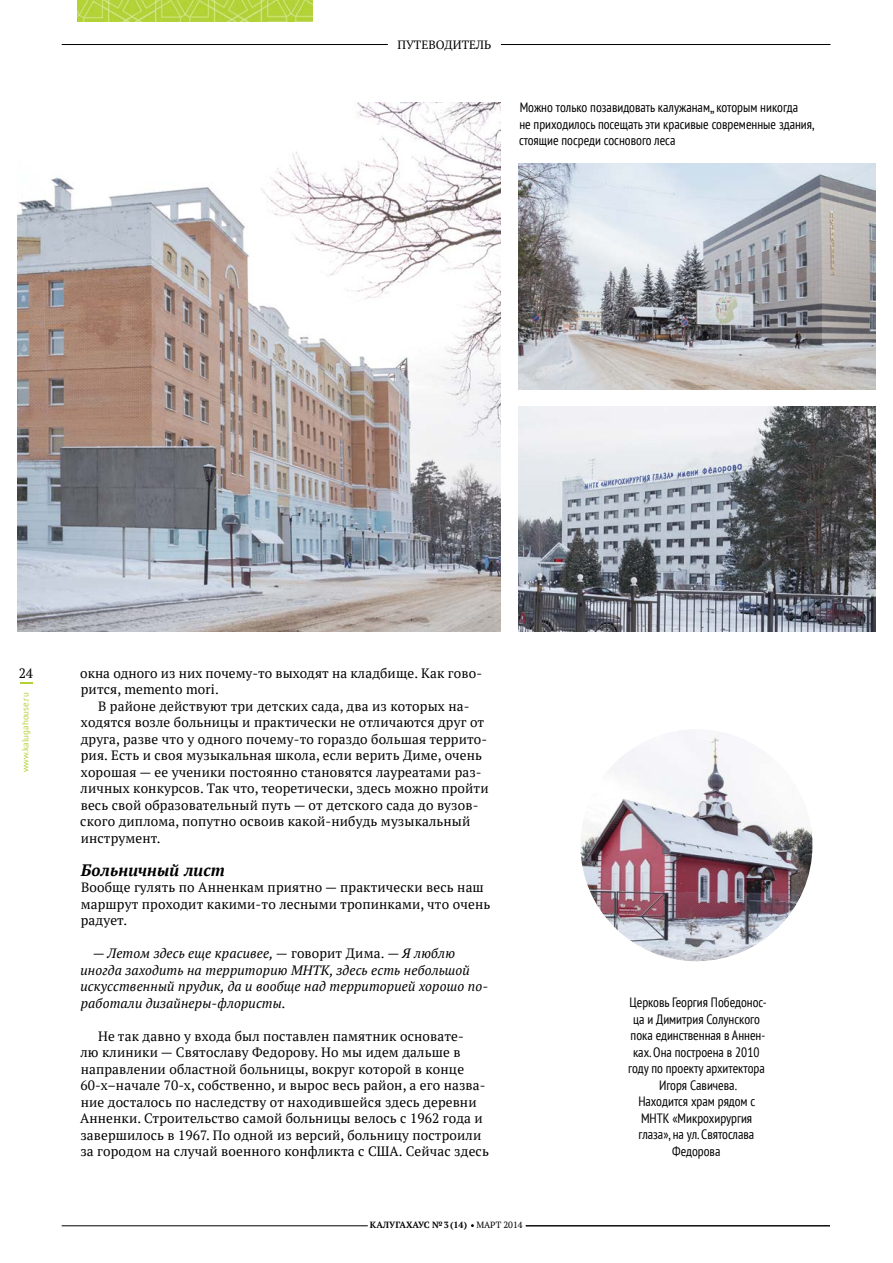
<style>
.page{position:relative;width:893px;height:1263px;background:#fff}
.page>*{position:absolute;margin:0;border:0;box-sizing:border-box;transform-origin:0 0}
.t1{font:italic 700 16.5px "PT Serif";letter-spacing:.01em;color:#000}
.t2{font:13.5px/16.5px "PT Serif";letter-spacing:.01em;color:#000}
.t3{font:condensed 13.5px/16.5px "PT Sans";color:#000;text-align:center}
.t4{font:italic 13.5px/16.5px "PT Serif";letter-spacing:.01em;color:#000}
.t5{font:12px "PT Serif";color:#000}
.t6{font:700 9px "PT Serif";color:#000}
.t7{font:9px "PT Sans";color:#b3d235}
.s1{font-style:normal}
.s2{font-weight:400}
</style>
<div class="page">
<img style="left:78px;top:0;width:234px;height:21px">
<svg style="left:20px;top:683px;width:13px;height:1px"></svg>
<hr style="left:526px;top:1225px;width:367px;height:1px;background:#000">
<hr style="left:62px;top:1225px;width:306px;height:1px;background:#000">
<div style="left:830px;top:1169px;width:63px;height:85px;background:#fff"></div>
<hr style="left:62px;top:44px;width:326px;height:1px;background:#000">
<hr style="left:501px;top:44px;width:329px;height:1px;background:#000">
<img style="left:18px;top:102px;width:482px;height:529px">
<img style="left:518px;top:406px;width:357px;height:225px">
<img style="left:518px;top:164px;width:357px;height:225px">
<img style="left:580px;top:729px;width:232px;height:232px;border-radius:116px">
<p class="t5" style="left:397px;top:37px;width:88px">ПУТЕВОДИТЕЛЬ</p>
<p class="t3" style="left:519px;top:99px;width:297px;text-align:left">Можно только позавидовать калужанам,, которым никогда<br>не приходилось посещать эти красивые современные здания, стоящие посреди соснового леса</p>
<p class="t2" style="left:19px;top:665px;width:16px">24</p>
<p class="t7" style="left:19px;top:772px;width:81px;rotate:-90deg">www.kalugahouse.ru</p>
<p class="t2" style="left:80px;top:665px;width:403px">окна одного из них почему-то выходят на кладбище. Как гово&shy;рится, memento mori.</p>
<p class="t2" style="left:80px;top:698px;width:410px;text-indent:18px">В районе действуют три детских сада, два из которых на&shy;ходятся возле больницы и практически не отличаются друг от друга, разве что у одного почему-то гораздо большая террито&shy;рия. Есть и своя музыкальная школа, если верить Диме, очень хорошая — ее ученики постоянно становятся лауреатами раз&shy;личных конкурсов. Так что, теоретически, здесь можно пройти весь свой образовательный путь — от детского сада до вузов&shy;ского диплома, попутно освоив какой-нибудь музыкальный инструмент.</p>
<p class="t1" style="left:81px;top:859px;width:146px">Больничный лист</p>
<p class="t2" style="left:81px;top:879px;width:411px">Вообще гулять по Анненкам приятно — практически весь наш маршрут проходит какими-то лесными тропинками, что очень радует.</p>
<p class="t4" style="left:81px;top:945px;width:409px;text-indent:12px">— Летом здесь еще красивее, — <span class="s1">говорит Дима.</span> — Я люблю иногда заходить на территорию МНТК, здесь есть небольшой искусственный прудик, да и вообще над территорией хорошо по&shy;работали дизайнеры-флористы.</p>
<p class="t2" style="left:80px;top:1028px;width:410px;text-indent:18px">Не так давно у входа был поставлен памятник основате-<br>лю клиники — Святославу Федорову. Но мы идем дальше в направлении областной больницы, вокруг которой в конце 60-х–начале 70-х, собственно, и вырос весь район, а его назва&shy;ние досталось по наследству от находившейся здесь деревни Анненки. Строительство самой больницы велось с 1962 года и завершилось в 1967. По одной из версий, больницу построили за городом на случай военного конфликта с США. Сейчас здесь</p>
<p class="t6" style="left:370px;top:1219px;width:154px">КАЛУГАХАУС №3(14) <span class="s2">МАРТ 2014</span></p>
<p class="t3" style="left:628px;top:994px;width:140px">Церковь Георгия Победонос&shy;ца и Димитрия Солунского пока единственная в Аннен&shy;ках. Она построена в 2010 году по проекту архитектора<br>Игоря Савичева.<br>Находится храм рядом с<br>МНТК «Микрохирургия глаза», на ул. Святослава<br>Федорова</p>
</div>
